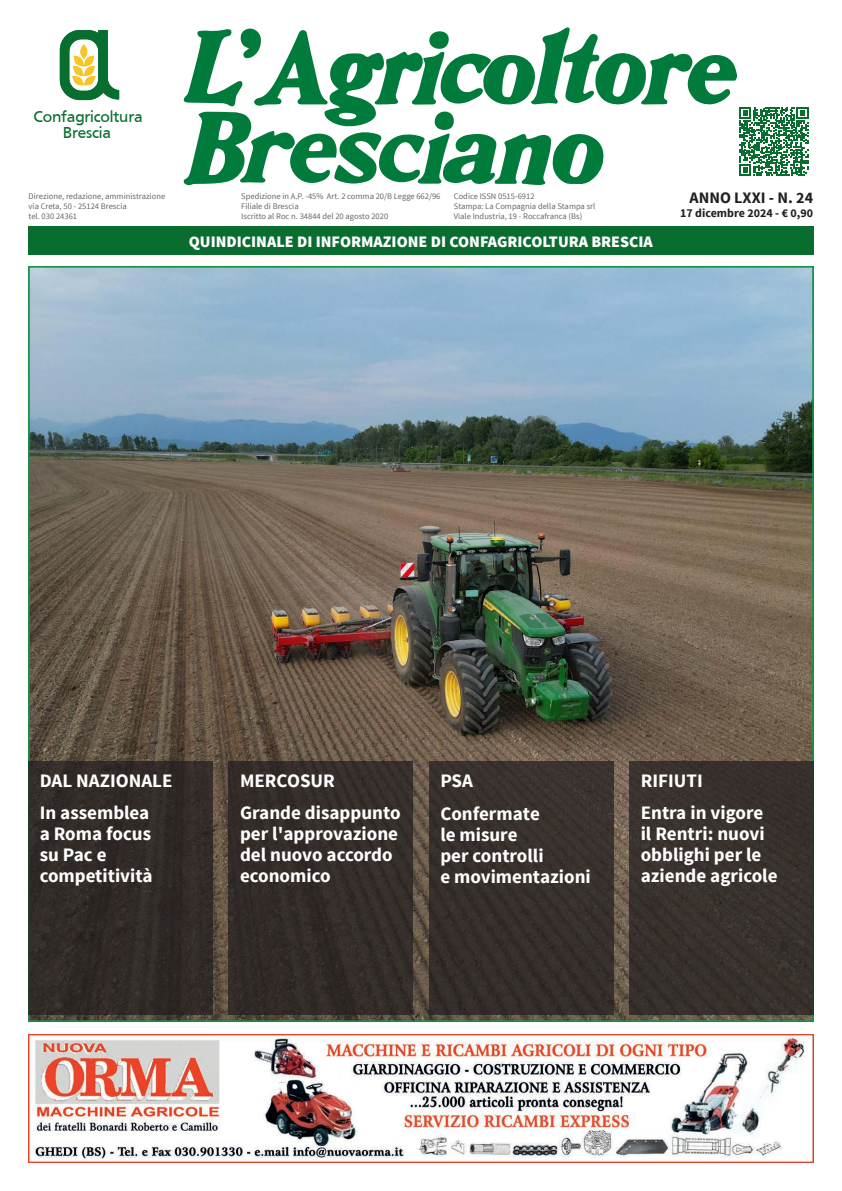
<style>
.page{position:relative;width:842px;height:1191px;background:#fff}
.page>*{position:absolute;margin:0;border:0;box-sizing:border-box;transform-origin:0 0}
.Descrizione_Sommario_Cop{font:700 19px/21px "Source Sans Pro";color:#fff}
.t1{font:16.3px/16.3px "Frutiger";letter-spacing:-.01em;color:#086e2f;text-align:center}
.Testo_fascia_testata{font:900 16px "Source Sans Pro";color:#fff}
.t2{font:700 16px "Source Sans Pro";color:#231f20}
.t3{font:700 12px "Source Sans Pro";color:#231f20}
.indirizzi_testata{font:8.5px "Source Sans Pro";color:#666}
.indirizzi_testata_grassetto{font:8.5px "Source Sans Pro";color:#666}
</style>
<div class="page">
<img style="left:28px;top:266px;width:786px;height:756px">
<div style="left:28px;top:227px;width:785px;height:28px;background:#086d2f"></div>
<svg style="left:60px;top:30px;width:59px;height:70px"></svg>
<svg style="left:183px;top:27px;width:625px;height:159px"></svg>
<div style="left:429px;top:761px;width:184px;height:254px;background:#37302c"></div>
<div style="left:629px;top:761px;width:185px;height:253px;background:#38312d"></div>
<div style="left:28px;top:761px;width:185px;height:253px;background:#312a27"></div>
<div style="left:229px;top:761px;width:184px;height:253px;background:#332c29"></div>
<img style="left:28px;top:1034px;width:786px;height:128px">
<p class="t1" style="left:33px;top:108px;width:111px">Confagricoltura<br>Brescia</p>
<p class="indirizzi_testata" style="left:29px;top:191px;width:138px">Direzione, redazione, amministrazione</p>
<p class="indirizzi_testata" style="left:29px;top:201px;width:100px">via Creta, 50 - 25124 Brescia</p>
<p class="indirizzi_testata" style="left:29px;top:211px;width:50px">tel. 030 24361</p>
<p class="indirizzi_testata" style="left:241px;top:191px;width:201px">Spedizione in A.P. -45% Art. 2 comma 20/B Legge 662/96</p>
<p class="indirizzi_testata" style="left:241px;top:201px;width:59px">Filiale di Brescia</p>
<p class="indirizzi_testata" style="left:241px;top:211px;width:148px">Iscritto al Roc n. 34844 del 20 agosto 2020</p>
<p class="indirizzi_testata_grassetto" style="left:454px;top:191px;width:82px">Codice ISSN 0515-6912</p>
<p class="indirizzi_testata_grassetto" style="left:454px;top:201px;width:143px">Stampa: La Compagnia della Stampa srl</p>
<p class="indirizzi_testata" style="left:454px;top:211px;width:130px">Viale Industria, 19 - Roccafranca (Bs)</p>
<p class="Testo_fascia_testata" style="left:189px;top:231px;width:466px">QUINDICINALE DI INFORMAZIONE DI CONFAGRICOLTURA BRESCIA</p>
<p class="t2" style="left:689px;top:187px;width:125px">ANNO LXXI - N. 24</p>
<p class="t3" style="left:680px;top:205px;width:135px">17 dicembre 2024 - € 0,90</p>
<p class="Descrizione_Sommario_Cop" style="left:40px;top:770px;width:134px">DAL NAZIONALE</p>
<p class="Descrizione_Sommario_Cop" style="left:40px;top:803px;width:114px">In assemblea a Roma focus su Pac e competitività</p>
<p class="Descrizione_Sommario_Cop" style="left:240px;top:771px;width:96px">MERCOSUR</p>
<p class="Descrizione_Sommario_Cop" style="left:240px;top:803px;width:162px">Grande disappunto per l'approvazione del nuovo accordo economico</p>
<p class="Descrizione_Sommario_Cop" style="left:440px;top:771px;width:34px">PSA</p>
<p class="Descrizione_Sommario_Cop" style="left:440px;top:803px;width:152px">Confermate<br>le misure<br>per controlli<br>e movimentazioni</p>
<p class="Descrizione_Sommario_Cop" style="left:641px;top:771px;width:64px">RIFIUTI</p>
<p class="Descrizione_Sommario_Cop" style="left:641px;top:803px;width:138px">Entra in vigore il Rentri: nuovi obblighi per le aziende agricole</p>
</div>
